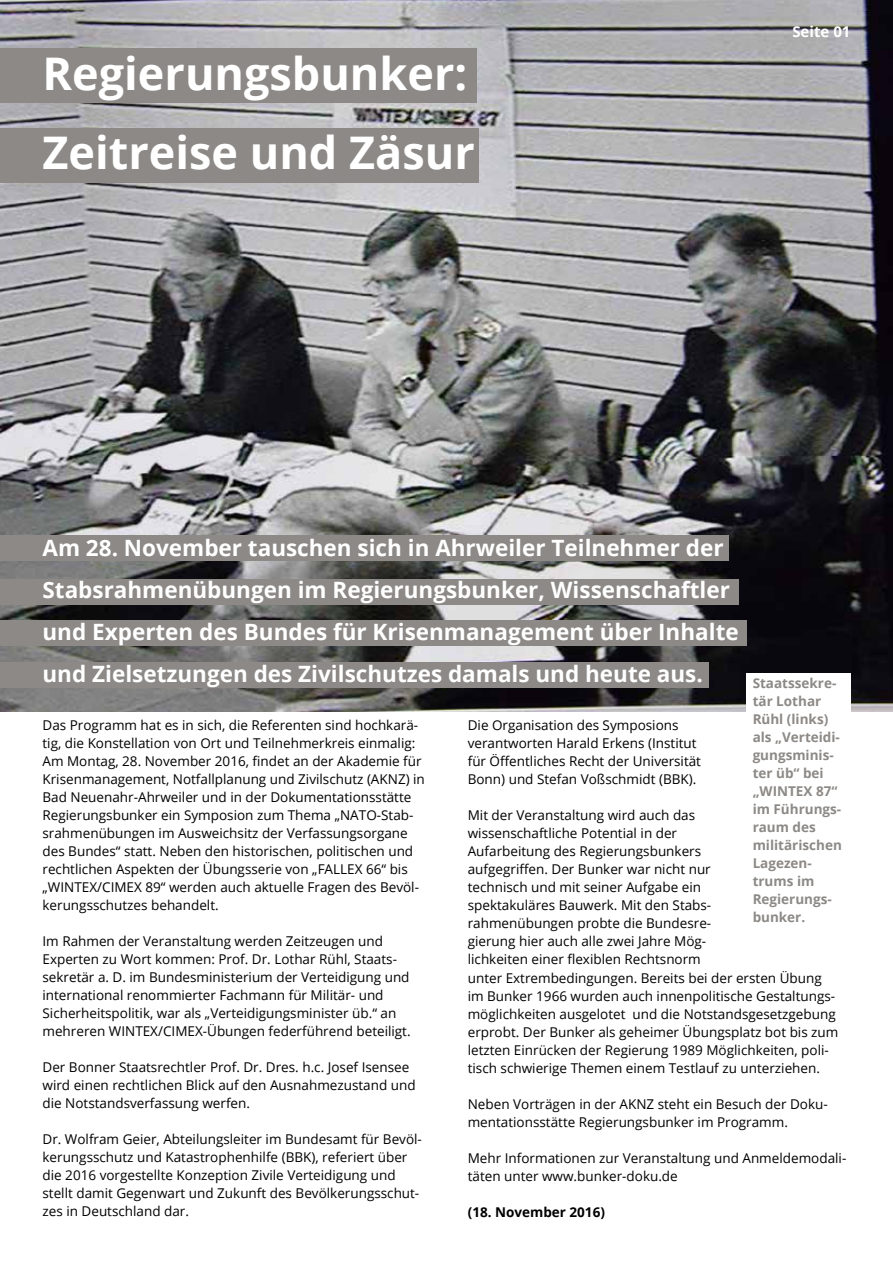
<style>
.page{position:relative;width:893px;height:1263px;background:#fff}
.page>*{position:absolute;margin:0;border:0;box-sizing:border-box;transform-origin:0 0}
.t1{font:700 45px "Open Sans";color:#fff}
.t2{font:700 22.5px/42px "Open Sans";color:#fff}
.t3{font:700 15px "Open Sans";color:#fff}
.t4{font:13.5px/18px "Open Sans";color:#000}
.t5{font:700 13.5px/18px "Open Sans";color:#8c8986}
.t6{font:700 13.5px "Open Sans";color:#000}
</style>
<div class="page">
<img style="left:0;top:0;width:893px;height:711px">
<div style="left:0;top:48px;width:476px;height:55px;background:#8c8986"></div>
<div style="left:0;top:535px;width:728px;height:26px;background:#8c8986"></div>
<div style="left:0;top:578px;width:739px;height:26px;background:#8c8986"></div>
<div style="left:746px;top:673px;width:104px;height:74px;background:#fff"></div>
<div style="left:0;top:129px;width:478px;height:54px;background:#8c8986"></div>
<div style="left:0;top:620px;width:746px;height:25px;background:#8c8986"></div>
<div style="left:0;top:662px;width:708px;height:26px;background:#8c8986"></div>
<h1 class="t1" style="left:43px;top:42px;width:426px">Regierungsbunker:</h1>
<h1 class="t1" style="left:43px;top:121px;width:434px">Zeitreise und Zäsur</h1>
<p class="t3" style="left:792px;top:21px;width:60px">Seite 01</p>
<p class="t2" style="left:43px;top:526px;width:698px">Am 28. November tauschen sich in Ahrweiler Teilnehmer der Stabsrahmenübungen im Regierungsbunker, Wissenschaftler und Experten des Bundes für Krisenmanagement über Inhalte und Zielsetzungen des Zivilschutzes damals und heute aus.</p>
<p class="t5" style="left:753px;top:673px;width:91px">Staatssekre&shy;tär Lothar<br>Rühl (links) als „Verteidi&shy;gungsminis&shy;ter üb“ bei „WINTEX 87“ im Führungs&shy;raum des militärischen<br>Lagezen&shy;trums im<br>Regierungs&shy;bunker.</p>
<p class="t4" style="left:43px;top:716px;width:384px">Das Programm hat es in sich, die Referenten sind hochkarä&shy;tig, die Konstellation von Ort und Teilnehmerkreis einmalig:<br>Am Montag, 28. November 2016, findet an der Akademie für Krisenmanagement, Notfallplanung und Zivilschutz (AKNZ) in Bad Neuenahr-Ahrweiler und in der Dokumentationsstätte Regierungsbunker ein Symposion zum Thema „NATO-Stab&shy;srahmenübungen im Ausweichsitz der Verfassungsorgane des Bundes“ statt. Neben den historischen, politischen und rechtlichen Aspekten der Übungsserie von „FALLEX 66“ bis „WINTEX/CIMEX 89“ werden auch aktuelle Fragen des Bevöl&shy;kerungsschutzes behandelt.</p>
<p class="t4" style="left:43px;top:932px;width:370px">Im Rahmen der Veranstaltung werden Zeitzeugen und Experten zu Wort kommen: Prof. Dr. Lothar Rühl, Staats&shy;sekretär a. D. im Bundesministerium der Verteidigung und international renommierter Fachmann für Militär- und Sicherheitspolitik, war als „Verteidigungsminister üb.“ an mehreren WINTEX/CIMEX-Übungen federführend beteiligt.</p>
<p class="t4" style="left:43px;top:1058px;width:375px">Der Bonner Staatsrechtler Prof. Dr. Dres. h.c. Josef Isensee wird einen rechtlichen Blick auf den Ausnahmezustand und die Notstandsverfassung werfen.</p>
<p class="t4" style="left:43px;top:1130px;width:381px">Dr. Wolfram Geier, Abteilungsleiter im Bundesamt für Bevöl&shy;kerungsschutz und Katastrophenhilfe (BBK), referiert über die 2016 vorgestellte Konzeption Zivile Verteidigung und stellt damit Gegenwart und Zukunft des Bevölkerungsschut&shy;zes in Deutschland dar.</p>
<p class="t4" style="left:468px;top:716px;width:235px">Die Organisation des Symposions verantworten Harald Erkens (Institut für Öffentliches Recht der Universität Bonn) und Stefan Voßschmidt (BBK).</p>
<p class="t4" style="left:468px;top:806px;width:245px">Mit der Veranstaltung wird auch das wissenschaftliche Potential in der Aufarbeitung des Regierungsbunkers aufgegriffen. Der Bunker war nicht nur technisch und mit seiner Aufgabe ein spektakuläres Bauwerk. Mit den Stabs&shy;rahmenübungen probte die Bundesre&shy;gierung hier auch alle zwei Jahre Mög&shy;lichkeiten einer flexiblen Rechtsnorm</p>
<p class="t4" style="left:468px;top:968px;width:372px">unter Extrembedingungen. Bereits bei der ersten Übung im Bunker 1966 wurden auch innenpolitische Gestaltungs&shy;möglichkeiten ausgelotet und die Notstandsgesetzgebung erprobt. Der Bunker als geheimer Übungsplatz bot bis zum letzten Einrücken der Regierung 1989 Möglichkeiten, poli&shy;tisch schwierige Themen einem Testlauf zu unterziehen.</p>
<p class="t4" style="left:468px;top:1094px;width:361px">Neben Vorträgen in der AKNZ steht ein Besuch der Doku&shy;mentationsstätte Regierungsbunker im Programm.</p>
<p class="t4" style="left:468px;top:1148px;width:380px">Mehr Informationen zur Veranstaltung und Anmeldemodali&shy;täten unter www.bunker-doku.de</p>
<p class="t6" style="left:468px;top:1202px;width:139px">(18. November 2016)</p>
</div>
